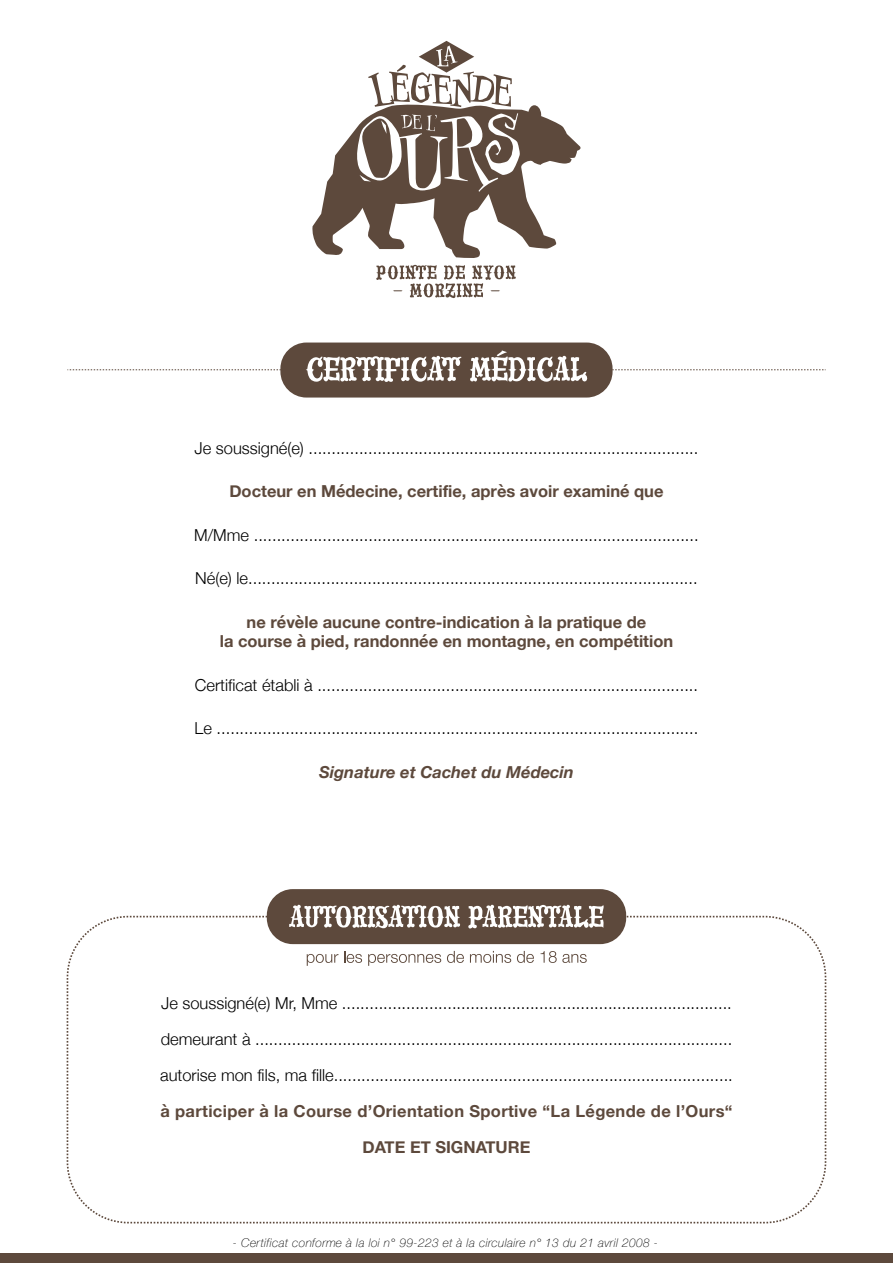
<style>
.page{position:relative;width:893px;height:1263px;background:#fff}
.page>*{position:absolute;margin:0;border:0;box-sizing:border-box;transform-origin:0 0}
.t1{font:300 16.5px/36px "Helvetica Neue";color:#000;text-align:justify}
.t2{font:700 16.5px/19.5px "Helvetica Neue";color:#5d493c;text-align:center}
.t3{font:700 16.5px/36px "Helvetica Neue";letter-spacing:.02em;color:#5d493c;text-align:center}
.t4{font:italic 700 16.5px "Helvetica Neue";color:#5d493c}
.t5{font:italic 100 12px "Helvetica Neue";letter-spacing:.03em;color:#000}
</style>
<div class="page">
<svg style="left:376px;top:265px;width:140px;height:33px"></svg>
<svg style="left:312px;top:41px;width:269px;height:217px"></svg>
<div style="left:0;top:1253px;width:893px;height:10px;background:#5d493c"></div>
<div style="left:280px;top:343px;width:333px;height:55px;background:#5d493c;border-radius:26px"></div>
<svg style="left:67px;top:350px;width:759px;height:33px"></svg>
<svg style="left:307px;top:954px;width:31px;height:12px"></svg>
<svg style="left:344px;top:951px;width:18px;height:12px"></svg>
<svg style="left:368px;top:954px;width:73px;height:12px"></svg>
<svg style="left:447px;top:951px;width:17px;height:12px"></svg>
<svg style="left:470px;top:951px;width:41px;height:12px"></svg>
<svg style="left:517px;top:951px;width:17px;height:12px"></svg>
<svg style="left:541px;top:951px;width:46px;height:12px"></svg>
<div style="left:267px;top:889px;width:359px;height:55px;background:#5d493c;border-radius:26px"></div>
<svg style="left:289px;top:904px;width:172px;height:24px"></svg>
<svg style="left:468px;top:904px;width:136px;height:25px"></svg>
<p class="t1" style="left:195px;top:429px;width:505px">Je soussigné(e) .....................................................................................</p>
<p class="t2" style="left:229px;top:482px;width:436px">Docteur en Médecine, certifie, après avoir examiné que</p>
<p class="t1" style="left:194px;top:516px;width:506px">M/Mme .................................................................................................</p>
<p class="t1" style="left:195px;top:559px;width:504px">Né(e) le..................................................................................................</p>
<p class="t2" style="left:220px;top:613px;width:455px">ne révèle aucune contre-indication à la pratique de<br>la course à pied, randonnée en montagne, en compétition</p>
<p class="t1" style="left:195px;top:666px;width:505px">Certificat établi à ...................................................................................</p>
<p class="t1" style="left:195px;top:709px;width:505px">Le .........................................................................................................</p>
<p class="t4" style="left:319px;top:759px;width:256px">Signature et Cachet du Médecin</p>
<p class="t1" style="left:160px;top:984px;width:574px">Je soussigné(e) Mr, Mme ..................................................................................... demeurant à ........................................................................................................ autorise mon fils, ma fille.......................................................................................</p>
<p class="t3" style="left:160px;top:1093px;width:574px">à participer à la Course d’Orientation Sportive “La Légende de l’Ours“<br>DATE ET SIGNATURE</p>
<p class="t5" style="left:233px;top:1233px;width:427px">- Certificat conforme à la loi n° 99-223 et à la circulaire n° 13 du 21 avril 2008 -</p>
</div>
